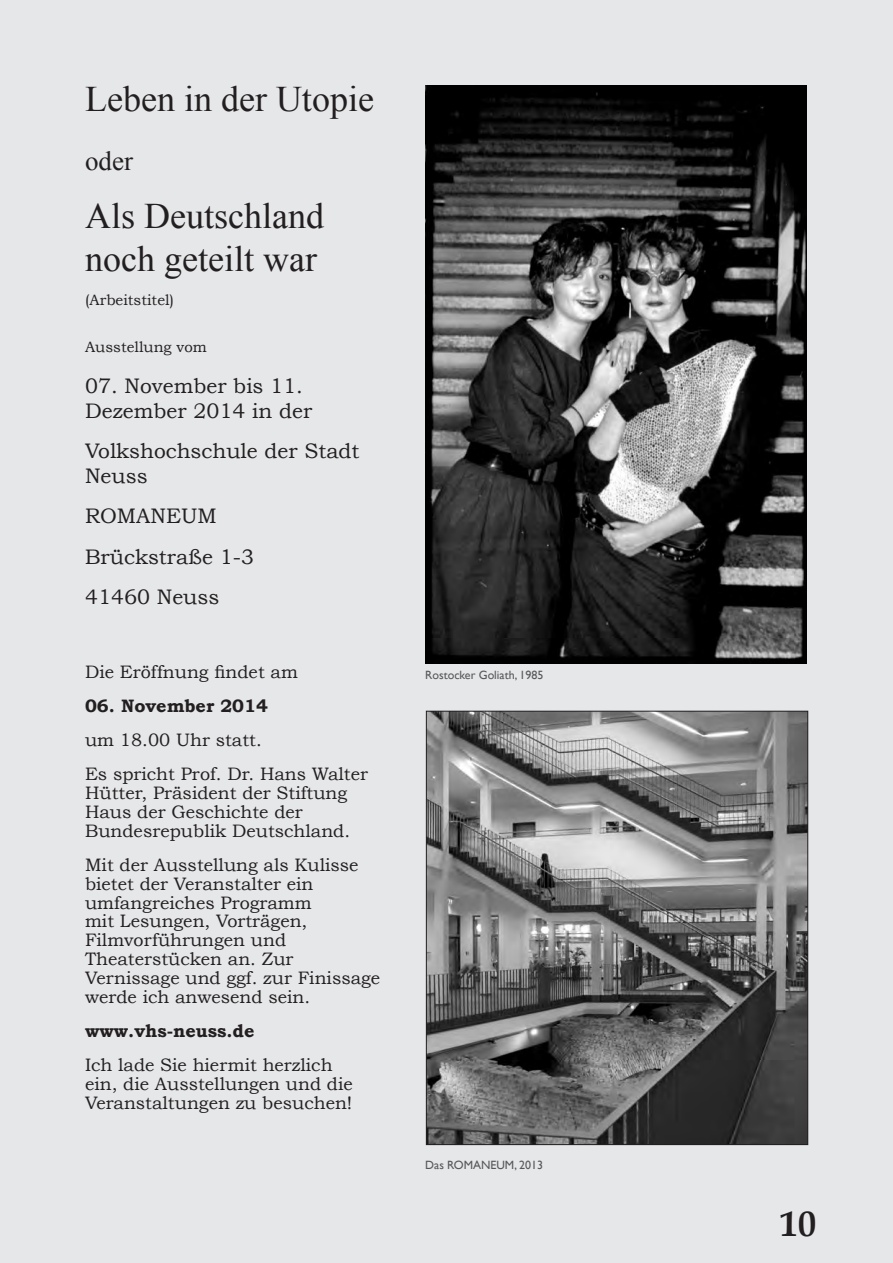
<style>
.page{position:relative;width:893px;height:1263px;background:#e6e7e9}
.page>*{position:absolute;margin:0;border:0;box-sizing:border-box;transform-origin:0 0}
.t1{font:36px/43.2px "Times New Roman";color:#231f20}
.t2{font:700 36px "Book Antiqua";color:#231f20}
.t3{font:27px "Times New Roman";color:#231f20}
.t4{font:21px/25.2px "Bookman Old Style";color:#231f20}
.t5{font:18px/19px "Bookman Old Style";color:#231f20}
.t6{font:700 18px "Bookman Old Style";color:#231f20}
.t7{font:15px "Bookman Old Style";color:#231f20}
.t8{font:12px "Gill Sans";color:#57585a}
</style>
<div class="page">
<img style="left:428px;top:713px;width:378px;height:430px">
<img style="left:425px;top:85px;width:381px;height:579px">
<h1 class="t1" style="left:85px;top:77px;width:290px">Leben in der Utopie</h1>
<h2 class="t3" style="left:85px;top:145px;width:49px">oder</h2>
<h1 class="t1" style="left:85px;top:194px;width:240px">Als Deutschland noch geteilt war</h1>
<p class="t7" style="left:85px;top:291px;width:91px">(Arbeitstitel)</p>
<p class="t7" style="left:85px;top:339px;width:123px">Ausstellung vom</p>
<p class="t4" style="left:85px;top:373px;width:229px">07. November bis 11.<br>Dezember 2014 in der</p>
<p class="t4" style="left:85px;top:438px;width:276px">Volkshochschule der Stadt<br>Neuss</p>
<p class="t4" style="left:85px;top:496px;width:171px;line-height:40.2px">ROMANEUM<br>Brückstraße 1-3<br>41460 Neuss</p>
<p class="t5" style="left:85px;top:662px;width:214px">Die Eröffnung findet am</p>
<p class="t6" style="left:85px;top:695px;width:184px">06. November 2014</p>
<p class="t5" style="left:85px;top:722px;width:284px;line-height:34px">um 18.00 Uhr statt.<br>Es spricht Prof. Dr. Hans Walter</p>
<p class="t5" style="left:85px;top:783px;width:267px">Hütter, Präsident der Stiftung<br>Haus der Geschichte der<br>Bundesrepublik Deutschland.</p>
<p class="t5" style="left:85px;top:855px;width:297px">Mit der Ausstellung als Kulisse bietet der Veranstalter ein umfangreiches Programm<br>mit Lesungen, Vorträgen,<br>Filmvorführungen und<br>Theaterstücken an. Zur<br>Vernissage und ggf. zur Finissage werde ich anwesend sein.</p>
<p class="t6" style="left:85px;top:1020px;width:171px">www.vhs-neuss.de</p>
<p class="t5" style="left:85px;top:1056px;width:269px">Ich lade Sie hiermit herzlich ein, die Ausstellungen und die<br>Veranstaltungen zu besuchen!</p>
<p class="t8" style="left:425px;top:668px;width:120px">Rostocker Goliath, 1985</p>
<p class="t8" style="left:425px;top:1158px;width:119px">Das ROMANEUM, 2013</p>
<h1 class="t2" style="left:780px;top:1203px;width:38px">10</h1>
</div>
